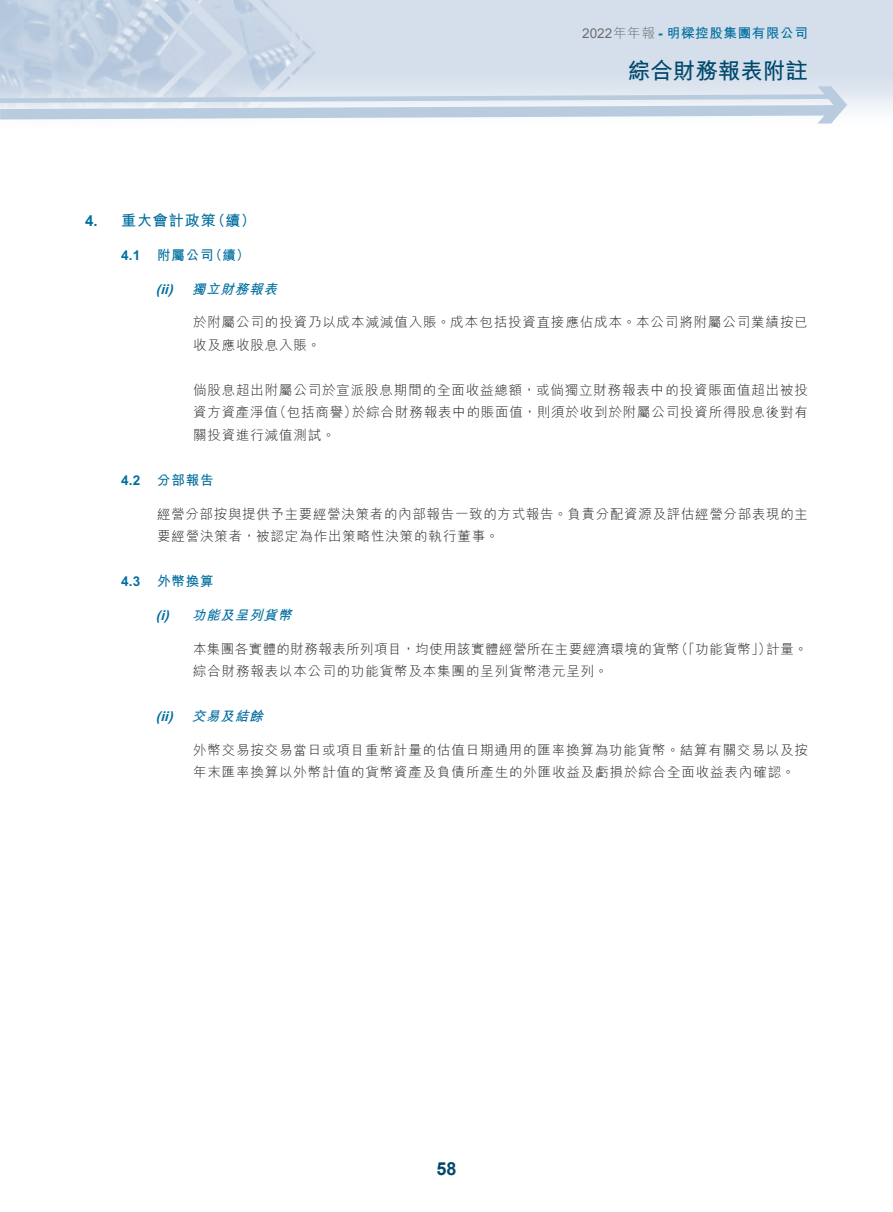
<style>
.page{position:relative;width:893px;height:1212px;background:#fff}
.page>*{position:absolute;margin:0;border:0;box-sizing:border-box;transform-origin:0 0}
.t1{font:700 22.5px "M Hei HK";color:#00486c}
.t2{font:700 18px "Arial";color:#00486c}
._03_H1{font:700 15px "M Hei HK";letter-spacing:.065em;color:#006e9f}
._03_H1-2{font:700 15px "Arial";color:#006e9f}
._14_______P6{font:300 13.5px/22.5px "M Hei HK";letter-spacing:.065em;color:#231f20}
._13_____P4{font:300 13.5px/22.5px "M Hei HK";letter-spacing:.05em;color:#231f20}
._14_______P6-2{font:300 13.5px/22.5px "M Hei HK";letter-spacing:.03em;color:#231f20}
._04___H2{font:700 13.5px "M Hei HK";letter-spacing:.055em;color:#006e9f}
._05_____H3{font:italic 700 13.5px "M Hei HK";color:#006e9f}
._05_____H3-2{font:italic 700 13.5px "Arial";color:#006e9f}
._04___H2-2{font:700 13.5px "Arial";color:#006e9f}
.s1{font-family:"Arial";font-weight:400;color:#6c6d70}
.s2{font-weight:300;color:#6c6d70}
.s3{font-family:"Arial"}
</style>
<div class="page">
<img style="left:0;top:0;width:893px;height:110px">
<svg style="left:0;top:86px;width:847px;height:38px"></svg>
<p class="_04___H2" style="left:582px;top:23px;width:227px"><span class="s1">2022</span><span class="s2">年年報</span> <span class="s3">-</span> 明樑控股集團有限公司</p>
<h1 class="t1" style="left:628px;top:54px;width:181px">綜合財務報表附註</h1>
<p class="_03_H1-2" style="left:85px;top:212px;width:14px">4.</p>
<p class="_03_H1" style="left:121px;top:210px;width:96px">重大會計政策</p>
<p class="_03_H1" style="left:210px;top:210px;width:47px">（續(</p>
<p class="_04___H2-2" style="left:121px;top:247px;width:21px">4.1</p>
<p class="_04___H2-2" style="left:121px;top:472px;width:21px">4.2</p>
<p class="_04___H2-2" style="left:121px;top:573px;width:21px">4.3</p>
<p class="_04___H2" style="left:157px;top:245px;width:58px">附屬公司</p>
<p class="_04___H2" style="left:209px;top:245px;width:42px">（續(</p>
<p class="_05_____H3-2" style="left:156px;top:281px;width:23px">( )</p>
<p class="_05_____H3-2" style="left:160px;top:281px;width:13px">ii</p>
<p class="_05_____H3" style="left:192px;top:279px;width:92px">獨立財務報表</p>
<p class="_14_______P6" style="left:193px;top:311px;width:616px">於附屬公司的投資乃以成本減減值入賬。成本包括投資直接應佔成本。本公司將附屬公司業績按已收及應收股息入賬。</p>
<p class="_14_______P6" style="left:193px;top:378px;width:616px;text-align:right">倘股息超出附屬公司於宣派股息期間的全面收益總額，或倘獨立財務報表中的投資賬面值超出被投於綜合財務報表中的賬面值，則須於收到於附屬公司投資所得股息後對有</p>
<p class="_14_______P6" style="left:273px;top:401px;width:85px">（包括商譽）</p>
<p class="_14_______P6" style="left:193px;top:401px;width:144px">資方資產淨值<br>關投資進行減值測試。</p>
<p class="_04___H2" style="left:157px;top:470px;width:58px">分部報告</p>
<p class="_13_____P4" style="left:157px;top:502px;width:652px">經營分部按與提供予主要經營決策者的內部報告一致的方式報告。負責分配資源及評估經營分部表現的主要經營決策者，被認定為作出策略性決策的執行董事。</p>
<p class="_04___H2" style="left:157px;top:571px;width:58px">外幣換算</p>
<p class="_05_____H3-2" style="left:156px;top:607px;width:19px">()</p>
<p class="_05_____H3-2" style="left:160px;top:607px;width:10px">i</p>
<p class="_05_____H3-2" style="left:156px;top:708px;width:23px">( )</p>
<p class="_05_____H3-2" style="left:160px;top:708px;width:13px">ii</p>
<p class="_05_____H3" style="left:192px;top:605px;width:106px">功能及呈列貨幣</p>
<p class="_14_______P6" style="left:675px;top:637px;width:98px">（「功能貨幣」）</p>
<p class="_14_______P6-2" style="left:193px;top:637px;width:488px">本集團各實體的財務報表所列項目，均使用該實體經營所在主要經濟環境的貨幣綜合財務報表以本公司的功能貨幣及本集團的呈列貨幣港元呈列。</p>
<p class="_05_____H3" style="left:192px;top:706px;width:77px">交易及結餘</p>
<p class="_14_______P6" style="left:767px;top:637px;width:43px">計量。</p>
<p class="_14_______P6" style="left:193px;top:738px;width:616px">外幣交易按交易當日或項目重新計量的估值日期通用的匯率換算為功能貨幣。結算有關交易以及按年末匯率換算以外幣計值的貨幣資產及負債所產生的外匯收益及虧損於綜合全面收益表內確認。</p>
<h2 class="t2" style="left:436px;top:1155px;width:22px">58</h2>
</div>
